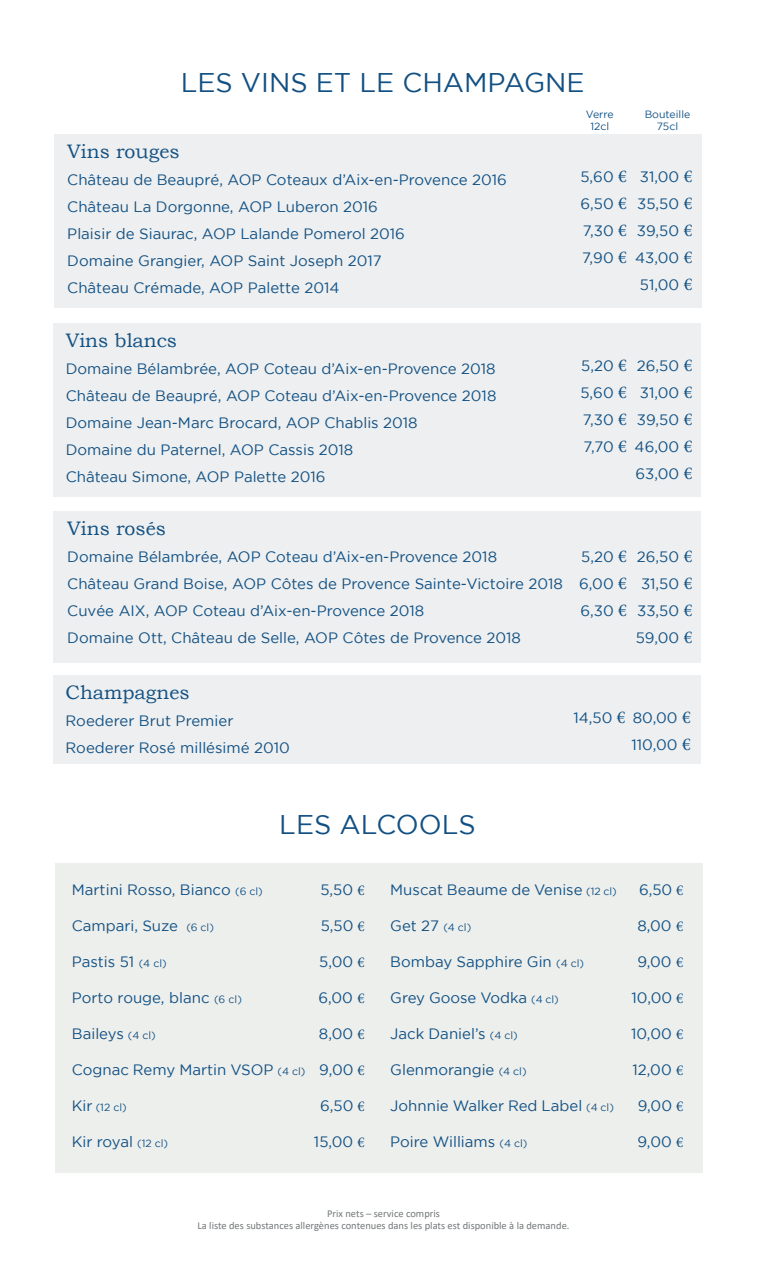
<style>
.page{position:relative;width:757px;height:1263px;background:#fff}
.page>*{position:absolute;margin:0;border:0;box-sizing:border-box;transform-origin:0 0}
.t1{font:27px "Gotham";color:#135082}
.t2{font:19.5px "Bookman Old Style";color:#135183}
.t3{font:15px "Gotham";color:#135183}
.t4{font:10.5px "Calibri";color:#737779}
.t5{font:10.5px "Gotham";color:#135183}
.s1{font-family:"Minion Pro";font-size:18px}
.s2{font-size:10.5px}
.s3{font-family:"Minion Pro"}
.s4{font-size:15px}
</style>
<div class="page">
<div style="left:55px;top:135px;width:647px;height:173px;background:#edeff0"></div>
<div style="left:53px;top:324px;width:647px;height:173px;background:#edeff0"></div>
<div style="left:53px;top:511px;width:647px;height:151px;background:#edeff0"></div>
<div style="left:53px;top:676px;width:647px;height:88px;background:#edeff0"></div>
<div style="left:55px;top:863px;width:648px;height:309px;background:#edefed"></div>
<p class="t1" style="left:181px;top:67px;width:405px">LES VINS ET LE CHAMPAGNE</p>
<p class="t2" style="left:67px;top:139px;width:114px">Vins rouges</p>
<p class="t3" style="left:67px;top:171px;width:441px">Château de Beaupré, AOP Coteaux d’Aix-en-Provence 2016</p>
<p class="t3" style="left:67px;top:198px;width:312px">Château La Dorgonne, AOP Luberon 2016</p>
<p class="t3" style="left:67px;top:225px;width:339px">Plaisir de Siaurac, AOP Lalande Pomerol 2016</p>
<p class="t3" style="left:67px;top:252px;width:316px">Domaine Grangier, AOP Saint Joseph 2017</p>
<p class="t3" style="left:67px;top:279px;width:274px">Château Crémade, AOP Palette 2014</p>
<p class="t2" style="left:66px;top:328px;width:113px">Vins blancs</p>
<p class="t3" style="left:66px;top:360px;width:431px">Domaine Bélambrée, AOP Coteau d’Aix-en-Provence 2018</p>
<p class="t3" style="left:66px;top:387px;width:432px">Château de Beaupré, AOP Coteau d’Aix-en-Provence 2018</p>
<p class="t3" style="left:66px;top:414px;width:353px">Domaine Jean-Marc Brocard, AOP Chablis 2018</p>
<p class="t3" style="left:66px;top:441px;width:289px">Domaine du Paternel, AOP Cassis 2018</p>
<p class="t3" style="left:66px;top:468px;width:261px">Château Simone, AOP Palette 2016</p>
<p class="t2" style="left:67px;top:515px;width:100px">Vins rosés</p>
<p class="t3" style="left:67px;top:548px;width:431px">Domaine Bélambrée, AOP Coteau d’Aix-en-Provence 2018</p>
<p class="t3" style="left:67px;top:575px;width:497px">Château Grand Boise, AOP Côtes de Provence Sainte-Victoire 2018</p>
<p class="t3" style="left:67px;top:602px;width:358px">Cuvée AIX, AOP Coteau d’Aix-en-Provence 2018</p>
<p class="t3" style="left:67px;top:629px;width:455px">Domaine Ott, Château de Selle, AOP Côtes de Provence 2018</p>
<p class="t5" style="left:586px;top:108px;width:29px">Verre</p>
<p class="t5" style="left:590px;top:121px;width:20px">12cl</p>
<p class="t3" style="left:580px;top:169px;width:48px">5,60 <span class="s1">€</span></p>
<p class="t3" style="left:580px;top:196px;width:48px">6,50 <span class="s1">€</span></p>
<p class="t3" style="left:583px;top:223px;width:46px">7,30 <span class="s1">€</span></p>
<p class="t3" style="left:582px;top:250px;width:46px">7,90 <span class="s1">€</span></p>
<p class="t3" style="left:581px;top:358px;width:47px">5,20 <span class="s1">€</span></p>
<p class="t3" style="left:580px;top:385px;width:48px">5,60 <span class="s1">€</span></p>
<p class="t3" style="left:583px;top:412px;width:46px">7,30 <span class="s1">€</span></p>
<p class="t3" style="left:583px;top:439px;width:45px">7,70 <span class="s1">€</span></p>
<p class="t3" style="left:581px;top:548px;width:47px">5,20 <span class="s1">€</span></p>
<p class="t3" style="left:579px;top:575px;width:49px">6,00 <span class="s1">€</span></p>
<p class="t3" style="left:580px;top:602px;width:48px">6,30 <span class="s1">€</span></p>
<p class="t5" style="left:645px;top:108px;width:47px">Bouteille</p>
<p class="t5" style="left:657px;top:121px;width:23px">75cl</p>
<p class="t3" style="left:640px;top:168px;width:54px">31,00 <span class="s1">€</span></p>
<p class="t3" style="left:637px;top:195px;width:57px">35,50 <span class="s1">€</span></p>
<p class="t3" style="left:637px;top:222px;width:57px">39,50 <span class="s1">€</span></p>
<p class="t3" style="left:635px;top:249px;width:59px">43,00 <span class="s1">€</span></p>
<p class="t3" style="left:640px;top:276px;width:54px">51,00 <span class="s1">€</span></p>
<p class="t3" style="left:637px;top:357px;width:57px">26,50 <span class="s1">€</span></p>
<p class="t3" style="left:640px;top:384px;width:54px">31,00 <span class="s1">€</span></p>
<p class="t3" style="left:637px;top:411px;width:57px">39,50 <span class="s1">€</span></p>
<p class="t3" style="left:634px;top:438px;width:59px">46,00 <span class="s1">€</span></p>
<p class="t3" style="left:636px;top:465px;width:58px">63,00 <span class="s1">€</span></p>
<p class="t3" style="left:637px;top:548px;width:57px">26,50 <span class="s1">€</span></p>
<p class="t3" style="left:641px;top:575px;width:53px">31,50 <span class="s1">€</span></p>
<p class="t3" style="left:637px;top:602px;width:57px">33,50 <span class="s1">€</span></p>
<p class="t3" style="left:636px;top:629px;width:58px">59,00 <span class="s1">€</span></p>
<p class="t2" style="left:66px;top:680px;width:126px">Champagnes</p>
<p class="t3" style="left:66px;top:712px;width:169px">Roederer Brut Premier</p>
<p class="t3" style="left:66px;top:739px;width:226px">Roederer Rosé millésimé 2010</p>
<p class="t1" style="left:279px;top:809px;width:198px">LES ALCOOLS</p>
<p class="t3" style="left:573px;top:709px;width:54px">14,50 <span class="s1">€</span></p>
<p class="t3" style="left:633px;top:709px;width:59px">80,00 <span class="s1">€</span></p>
<p class="t3" style="left:631px;top:736px;width:61px">110,00 <span class="s1">€</span></p>
<p class="t3" style="left:72px;top:881px;width:192px">Martini Rosso, Bianco <span class="s2">(6 cl)</span></p>
<p class="t3" style="left:320px;top:881px;width:46px">5,50 <span class="s3">€</span></p>
<p class="t3" style="left:72px;top:917px;width:144px">Campari, Suze <span class="s2">(6 cl)</span></p>
<p class="t3" style="left:321px;top:917px;width:46px">5,50 <span class="s3">€</span></p>
<p class="t3" style="left:72px;top:953px;width:96px">Pastis 51 <span class="s2">(4 cl)</span></p>
<p class="t3" style="left:319px;top:953px;width:47px">5,00 <span class="s3">€</span></p>
<p class="t3" style="left:72px;top:989px;width:171px">Porto rouge, blanc <span class="s2">(6 cl)</span></p>
<p class="t3" style="left:318px;top:989px;width:48px">6,00 <span class="s3">€</span></p>
<p class="t3" style="left:72px;top:1025px;width:85px">Baileys <span class="s2">(4 cl)</span></p>
<p class="t3" style="left:319px;top:1025px;width:47px">8,00 <span class="s3">€</span></p>
<p class="t3" style="left:72px;top:1061px;width:294px">Cognac Remy Martin VSOP <span class="s2">(4 cl)</span> 9,00 <span class="s3">€</span></p>
<p class="t5" style="left:72px;top:1101px;width:56px"><span class="s4">Kir</span> (12 cl)</p>
<p class="t3" style="left:320px;top:1097px;width:46px">6,50 <span class="s3">€</span></p>
<p class="t3" style="left:72px;top:1133px;width:98px">Kir royal <span class="s2">(12 cl)</span></p>
<p class="t3" style="left:314px;top:1133px;width:52px">15,00 <span class="s3">€</span></p>
<p class="t3" style="left:390px;top:881px;width:228px">Muscat Beaume de Venise <span class="s2">(12 cl)</span></p>
<p class="t3" style="left:639px;top:881px;width:46px">6,50 <span class="s3">€</span></p>
<p class="t3" style="left:390px;top:917px;width:82px">Get 27 <span class="s2">(4 cl)</span></p>
<p class="t3" style="left:637px;top:917px;width:47px">8,00 <span class="s3">€</span></p>
<p class="t3" style="left:390px;top:953px;width:195px">Bombay Sapphire Gin <span class="s2">(4 cl)</span></p>
<p class="t3" style="left:637px;top:953px;width:47px">9,00 <span class="s3">€</span></p>
<p class="t3" style="left:390px;top:989px;width:170px">Grey Goose Vodka <span class="s2">(4 cl)</span></p>
<p class="t3" style="left:631px;top:989px;width:53px">10,00 <span class="s3">€</span></p>
<p class="t3" style="left:390px;top:1025px;width:129px">Jack Daniel’s <span class="s2">(4 cl)</span></p>
<p class="t3" style="left:631px;top:1025px;width:54px">10,00 <span class="s3">€</span></p>
<p class="t3" style="left:390px;top:1061px;width:138px">Glenmorangie <span class="s2">(4 cl)</span></p>
<p class="t3" style="left:632px;top:1061px;width:52px">12,00 <span class="s3">€</span></p>
<p class="t3" style="left:390px;top:1097px;width:225px">Johnnie Walker Red Label <span class="s2">(4 cl)</span></p>
<p class="t3" style="left:638px;top:1097px;width:47px">9,00 <span class="s3">€</span></p>
<p class="t3" style="left:390px;top:1133px;width:139px">Poire Williams <span class="s2">(4 cl)</span></p>
<p class="t3" style="left:637px;top:1133px;width:47px">9,00 <span class="s3">€</span></p>
<p class="t4" style="left:327px;top:1206px;width:114px">Prix nets – service compris</p>
<p class="t4" style="left:197px;top:1219px;width:373px">La liste des substances allergènes contenues dans les plats est disponible à la demande.</p>
</div>
